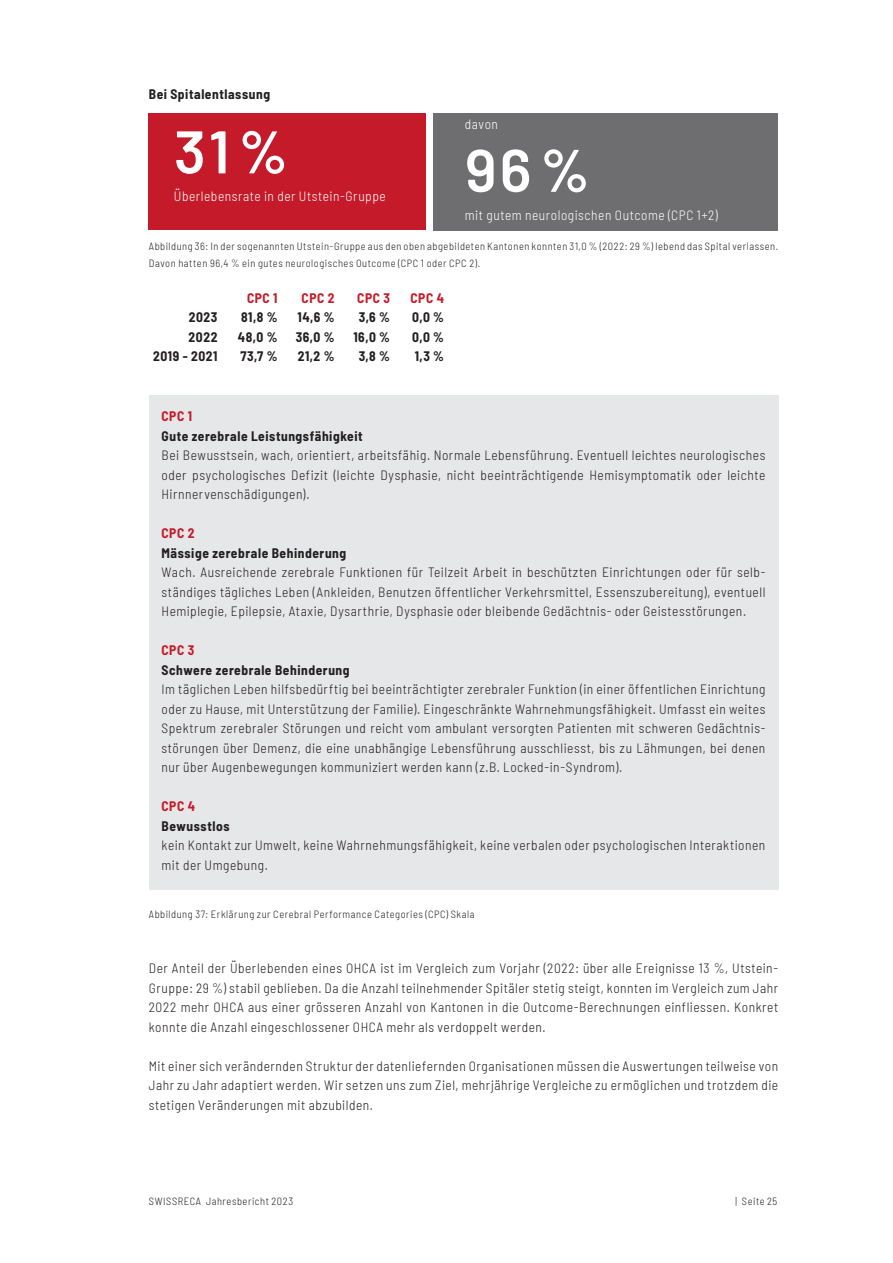
<style>
.page{position:relative;width:893px;height:1263px;background:#fff}
.page>*{position:absolute;margin:0;border:0;box-sizing:border-box;transform-origin:0 0}
.zahlen_weiss{font:600 60px "Barlow";color:#fff}
.Grundtext{font:300 semi-condensed 13.5px/19.5px "Barlow";letter-spacing:.04em;color:#231f20;text-align:justify}
.Grundtext-2{font:700 semi-condensed 13.5px "Barlow";letter-spacing:.04em;color:#231f20}
.zahlen_weiss-2{font:300 semi-condensed 13.5px "Barlow";letter-spacing:.04em;color:#fff}
.Grundtext-3{font:700 semi-condensed 13.5px "Barlow";letter-spacing:.04em;color:#c51a29}
.Legende{font:300 semi-condensed 10.5px/16.5px "Barlow";letter-spacing:.05em;color:#231f20}
</style>
<div class="page">
<div style="left:149px;top:113px;width:277px;height:117px;background:#c51a29"></div>
<div style="left:433px;top:113px;width:345px;height:118px;background:#6e6e70"></div>
<div style="left:149px;top:395px;width:629px;height:495px;background:#e6e7e9"></div>
<p class="Grundtext-2" style="left:149px;top:84px;width:123px">Bei Spitalentlassung</p>
<p class="zahlen_weiss" style="left:174px;top:108px;width:116px">31%</p>
<p class="zahlen_weiss-2" style="left:174px;top:187px;width:213px">Überlebensrate in der Utstein-Gruppe</p>
<p class="zahlen_weiss-2" style="left:465px;top:115px;width:35px">davon</p>
<p class="zahlen_weiss" style="left:465px;top:126px;width:126px">96%</p>
<p class="zahlen_weiss-2" style="left:465px;top:205px;width:254px">mit gutem neurologischen Outcome (CPC 1+2)</p>
<p class="Legende" style="left:149px;top:237px;width:631px">Abbildung 36: In der sogenannten Utstein-Gruppe aus den oben abgebildeten Kantonen konnten 31,0 % (2022: 29 %) lebend das Spital verlassen.<br>Davon hatten 96,4 % ein gutes neurologisches Outcome (CPC 1 oder CPC 2).</p>
<p class="Grundtext-3" style="left:247px;top:288px;width:32px">CPC 1</p>
<p class="Grundtext-3" style="left:302px;top:288px;width:34px">CPC 2</p>
<p class="Grundtext-3" style="left:357px;top:288px;width:34px">CPC 3</p>
<p class="Grundtext-3" style="left:411px;top:288px;width:35px">CPC 4</p>
<p class="Grundtext-2" style="left:189px;top:307px;width:30px">2023</p>
<p class="Grundtext-2" style="left:241px;top:307px;width:38px">81,8 %</p>
<p class="Grundtext-2" style="left:298px;top:307px;width:38px">14,6 %</p>
<p class="Grundtext-2" style="left:359px;top:307px;width:33px">3,6 %</p>
<p class="Grundtext-2" style="left:412px;top:307px;width:33px">0,0 %</p>
<p class="Grundtext-2" style="left:189px;top:327px;width:30px">2022</p>
<p class="Grundtext-2" style="left:238px;top:327px;width:41px">48,0 %</p>
<p class="Grundtext-2" style="left:296px;top:327px;width:40px">36,0 %</p>
<p class="Grundtext-2" style="left:353px;top:327px;width:38px">16,0 %</p>
<p class="Grundtext-2" style="left:412px;top:327px;width:33px">0,0 %</p>
<p class="Grundtext-2" style="left:153px;top:346px;width:66px">2019 - 2021</p>
<p class="Grundtext-2" style="left:240px;top:346px;width:39px">73,7 %</p>
<p class="Grundtext-2" style="left:298px;top:346px;width:38px">21,2 %</p>
<p class="Grundtext-2" style="left:359px;top:346px;width:33px">3,8 %</p>
<p class="Grundtext-2" style="left:415px;top:346px;width:31px">1,3 %</p>
<p class="Grundtext-3" style="left:162px;top:407px;width:32px">CPC 1</p>
<p class="Grundtext-2" style="left:162px;top:426px;width:203px">Gute zerebrale Leistungsfähigkeit</p>
<p class="Grundtext" style="left:162px;top:445px;width:605px">Bei Bewusstsein, wach, orientiert, arbeitsfähig. Normale Lebensführung. Eventuell leichtes neurologisches oder psychologisches Defizit (leichte Dysphasie, nicht beeinträchtigende Hemisymptomatik oder leichte Hirnnervenschädigungen).</p>
<p class="Grundtext-3" style="left:162px;top:524px;width:34px">CPC 2</p>
<p class="Grundtext-2" style="left:162px;top:543px;width:186px">Mässige zerebrale Behinderung</p>
<p class="Grundtext" style="left:162px;top:562px;width:605px">Wach. Ausreichende zerebrale Funktionen für Teilzeit Arbeit in beschützten Einrichtungen oder für selb&shy;ständiges tägliches Leben (Ankleiden, Benutzen öffentlicher Verkehrsmittel, Essenszubereitung), eventuell Hemiplegie, Epilepsie, Ataxie, Dysarthrie, Dysphasie oder bleibende Gedächtnis- oder Geistesstörungen.</p>
<p class="Grundtext-3" style="left:162px;top:641px;width:34px">CPC 3</p>
<p class="Grundtext-2" style="left:162px;top:660px;width:190px">Schwere zerebrale Behinderung</p>
<p class="Grundtext" style="left:162px;top:679px;width:605px">Im täglichen Leben hilfsbedürftig bei beeinträchtigter zerebraler Funktion (in einer öffentlichen Einrichtung oder zu Hause, mit Unterstützung der Familie). Eingeschränkte Wahrnehmungsfähigkeit. Umfasst ein weites Spektrum zerebraler Störungen und reicht vom ambulant versorgten Patienten mit schweren Gedächtnis&shy;störungen über Demenz, die eine unabhängige Lebensführung ausschliesst, bis zu Lähmungen, bei denen nur über Augenbewegungen kommuniziert werden kann (z.B. Locked-in-Syndrom).</p>
<p class="Grundtext-3" style="left:162px;top:797px;width:35px">CPC 4</p>
<p class="Grundtext-2" style="left:162px;top:816px;width:69px">Bewusstlos</p>
<p class="Grundtext" style="left:162px;top:835px;width:605px">kein Kontakt zur Umwelt, keine Wahrnehmungsfähigkeit, keine verbalen oder psychologischen Interaktionen mit der Umgebung.</p>
<p class="Legende" style="left:149px;top:905px;width:327px">Abbildung 37: Erklärung zur Cerebral Performance Categories (CPC) Skala</p>
<p class="Grundtext" style="left:149px;top:957px;width:631px">Der Anteil der Überlebenden eines OHCA ist im Vergleich zum Vorjahr (2022: über alle Ereignisse 13 %, Utstein-Gruppe: 29 %) stabil geblieben. Da die Anzahl teilnehmender Spitäler stetig steigt, konnten im Vergleich zum Jahr 2022 mehr OHCA aus einer grösseren Anzahl von Kantonen in die Outcome-Berechnungen einfliessen. Konkret konnte die Anzahl eingeschlossener OHCA mehr als verdoppelt werden.</p>
<p class="Grundtext" style="left:149px;top:1055px;width:631px">Mit einer sich verändernden Struktur der datenliefernden Organisationen müssen die Auswertungen teilweise von Jahr zu Jahr adaptiert werden. Wir setzen uns zum Ziel, mehrjährige Vergleiche zu ermöglichen und trotzdem die stetigen Veränderungen mit abzubilden.</p>
<p class="Legende" style="left:149px;top:1192px;width:146px">SWISSRECA Jahresbericht 2023</p>
<p class="Legende" style="left:735px;top:1192px;width:43px">| Seite 25</p>
</div>
